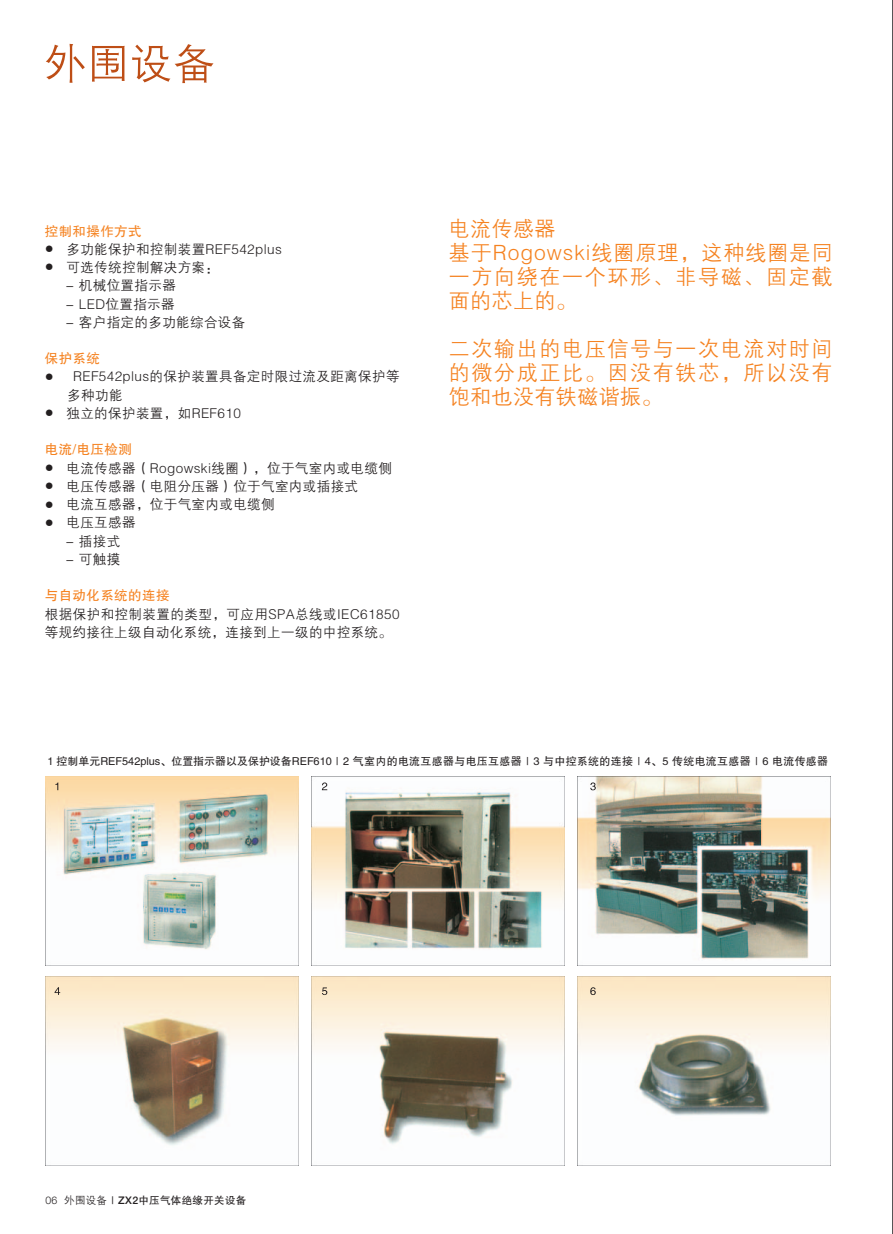
<style>
.page{position:relative;width:893px;height:1234px;background:#fff}
.page>*{position:absolute;margin:0;border:0;box-sizing:border-box;transform-origin:0 0}
.t1{font:21px/24px "FZZDXJW GB1 0";letter-spacing:.05em;color:#f58220}
.t2{font:21px/24px "FZZDXJW GB1 0";letter-spacing:.08em;color:#f58220;text-align:justify}
.t3{font:13.5px/18.3px "FZZDXJW GB1 0";letter-spacing:.03em;color:#231f20}
.t4{font:13.5px "FZHTJW GB1 0";letter-spacing:.03em;color:#f58220}
.t5{font:10.95px "FZHTJW GB1 0";letter-spacing:.03em;color:#231f20}
.t6{font:10.5px "FZHTJW GB1 0";letter-spacing:.03em;color:#231f20}
.s1{font-size:9px}
.s2{font-family:"Helvetica Neue LT Pro";font-weight:300}
.s3{font-family:"FZZDXJW GB1 0"}
.s4{font-family:"Helvetica Neue LT Pro";font-weight:500}
</style>
<div class="page">
<img style="left:311px;top:776px;width:254px;height:189px">
<img style="left:45px;top:976px;width:254px;height:189px">
<img style="left:311px;top:976px;width:254px;height:189px">
<img style="left:577px;top:976px;width:254px;height:189px">
<img style="left:577px;top:776px;width:254px;height:189px">
<img style="left:45px;top:776px;width:254px;height:189px">
<svg style="left:46px;top:44px;width:39px;height:39px"></svg>
<svg style="left:92px;top:46px;width:33px;height:36px"></svg>
<svg style="left:132px;top:44px;width:81px;height:39px"></svg>
<hr style="left:892px;top:0;width:1px;height:1233px;background:#231f20">
<svg style="left:55px;top:986px;width:5px;height:8px"></svg>
<svg style="left:322px;top:987px;width:5px;height:7px"></svg>
<svg style="left:590px;top:987px;width:6px;height:7px"></svg>
<svg style="left:55px;top:782px;width:3px;height:8px"></svg>
<svg style="left:322px;top:782px;width:5px;height:8px"></svg>
<svg style="left:590px;top:782px;width:6px;height:8px"></svg>
<p class="t4" style="left:45px;top:223px;width:98px">控制和操作方式</p>
<p class="t3" style="left:45px;top:240px;width:238px"><span class="s1">●</span> 多功能保护和控制装置REF542plus</p>
<p class="t3" style="left:45px;top:258px;width:176px"><span class="s1">●</span> 可选传统控制解决方案：</p>
<p class="t3" style="left:66px;top:277px;width:112px">- 机械位置指示器</p>
<p class="t3" style="left:66px;top:295px;width:111px">- LED位置指示器</p>
<p class="t3" style="left:66px;top:313px;width:181px">- 客户指定的多功能综合设备</p>
<p class="t4" style="left:45px;top:351px;width:57px">保护系统</p>
<p class="t3" style="left:67px;top:368px;width:334px;text-indent:-23px"><span class="s1">●</span> REF542plus的保护装置具备定时限过流及距离保护等多种功能</p>
<p class="t3" style="left:45px;top:404px;width:198px"><span class="s1">●</span> 独立的保护装置，如REF610</p>
<p class="t4" style="left:45px;top:442px;width:89px">电流/电压检测</p>
<p class="t3" style="left:45px;top:459px;width:349px"><span class="s1">●</span> 电流传感器（Rogowski线圈），位于气室内或电缆侧</p>
<p class="t3" style="left:45px;top:477px;width:315px"><span class="s1">●</span> 电压传感器（电阻分压器）位于气室内或插接式</p>
<p class="t3" style="left:45px;top:495px;width:231px"><span class="s1">●</span> 电流互感器，位于气室内或电缆侧</p>
<p class="t3" style="left:45px;top:514px;width:92px"><span class="s1">●</span> 电压互感器</p>
<p class="t3" style="left:66px;top:532px;width:56px">- 插接式</p>
<p class="t3" style="left:66px;top:550px;width:56px">- 可触摸</p>
<p class="t4" style="left:45px;top:588px;width:126px">与自动化系统的连接</p>
<p class="t3" style="left:45px;top:605px;width:356px">根据保护和控制装置的类型，可应用SPA总线或IEC61850等规约接往上级自动化系统，连接到上一级的中控系统。</p>
<h1 class="t1" style="left:449px;top:217px;width:385px">电流传感器<br>基于Rogowski线圈原理，这种线圈是同一方向绕在一个环形、非导磁、固定截面的芯上的。</h1>
<h1 class="t2" style="left:449px;top:337px;width:385px">二次输出的电压信号与一次电流对时间的微分成正比。因没有铁芯，所以没有饱和也没有铁磁谐振。</h1>
<p class="t5" style="left:48px;top:755px;width:782px">1 控制单元REF542plus、位置指示器以及保护设备REF610｜2 气室内的电流互感器与电压互感器｜3 与中控系统的连接｜4、5 传统电流互感器｜6 电流传感器</p>
<p class="t6" style="left:45px;top:1193px;width:202px"><span class="s2">06</span> <span class="s3">外围设备</span>｜<span class="s4">ZX2</span>中压气体绝缘开关设备</p>
</div>
